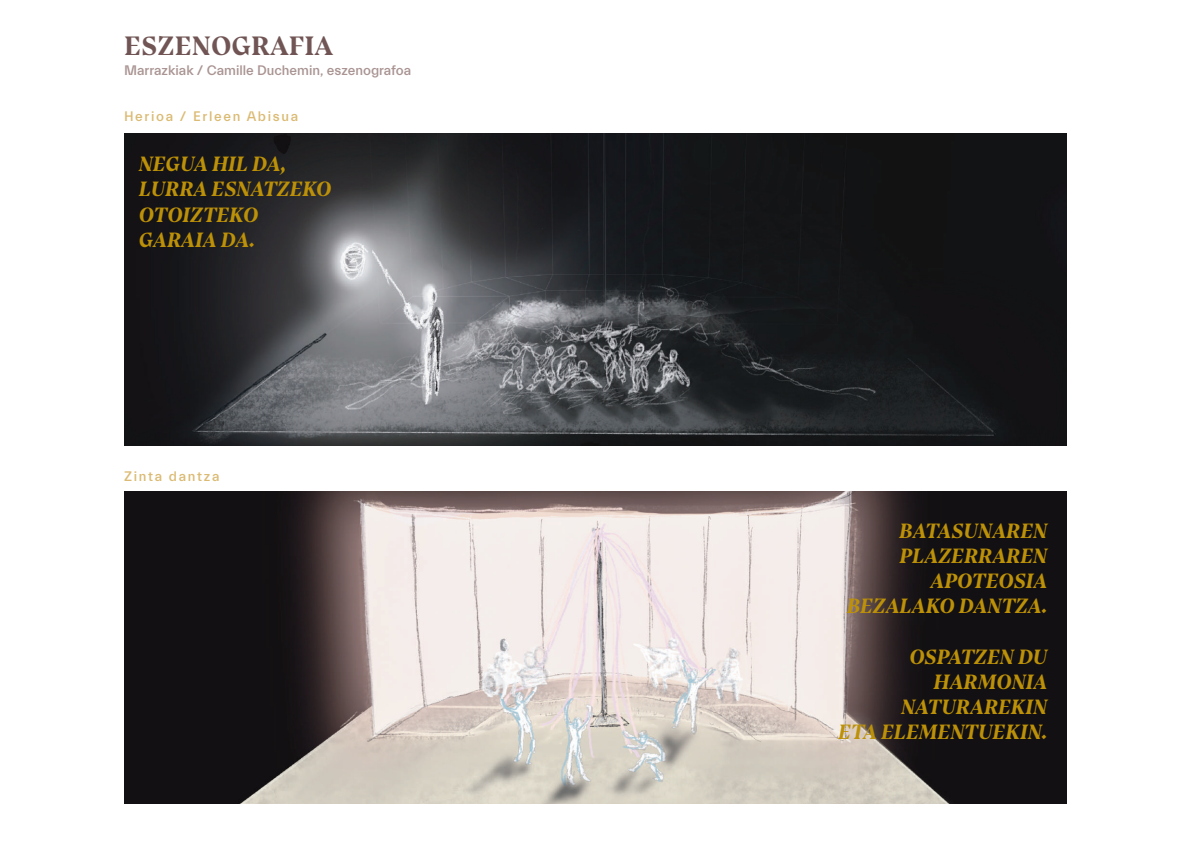
<style>
.page{position:relative;width:1191px;height:842px;background:#fff}
.page>*{position:absolute;margin:0;border:0;box-sizing:border-box;transform-origin:0 0}
.t1{font:700 27px "TRY Bluu Suuperstar";color:#715454}
.t2{font:italic 700 21px/25.2px "TRY Bluu Suuperstar";color:#bd9107;text-align:right}
.t3{font:500 14px "Everett";color:#a99492}
.t4{font:500 14px "Everett";letter-spacing:.12em;color:#dbbb74}
</style>
<div class="page">
<img style="left:124px;top:134px;width:943px;height:312px">
<img style="left:124px;top:492px;width:943px;height:312px">
<p class="t1" style="left:124px;top:29px;width:211px">ESZENOGRAFIA</p>
<p class="t3" style="left:124px;top:62px;width:289px">Marrazkiak / Camille Duchemin, eszenografoa</p>
<p class="t4" style="left:124px;top:109px;width:176px">Herioa / Erleen Abisua</p>
<p class="t2" style="left:139px;top:151px;width:194px;text-align:left">NEGUA HIL DA,<br>LURRA ESNATZEKO<br>OTOIZTEKO<br>GARAIA DA.</p>
<p class="t4" style="left:124px;top:468px;width:97px">Zinta dantza</p>
<p class="t2" style="left:846px;top:518px;width:202px">BATASUNAREN<br>PLAZERRAREN<br>APOTEOSIA<br>BEZALAKO DANTZA.</p>
<p class="t2" style="left:838px;top:644px;width:211px">OSPATZEN DU<br>HARMONIA<br>NATURAREKIN<br>ETA ELEMENTUEKIN.</p>
</div>
